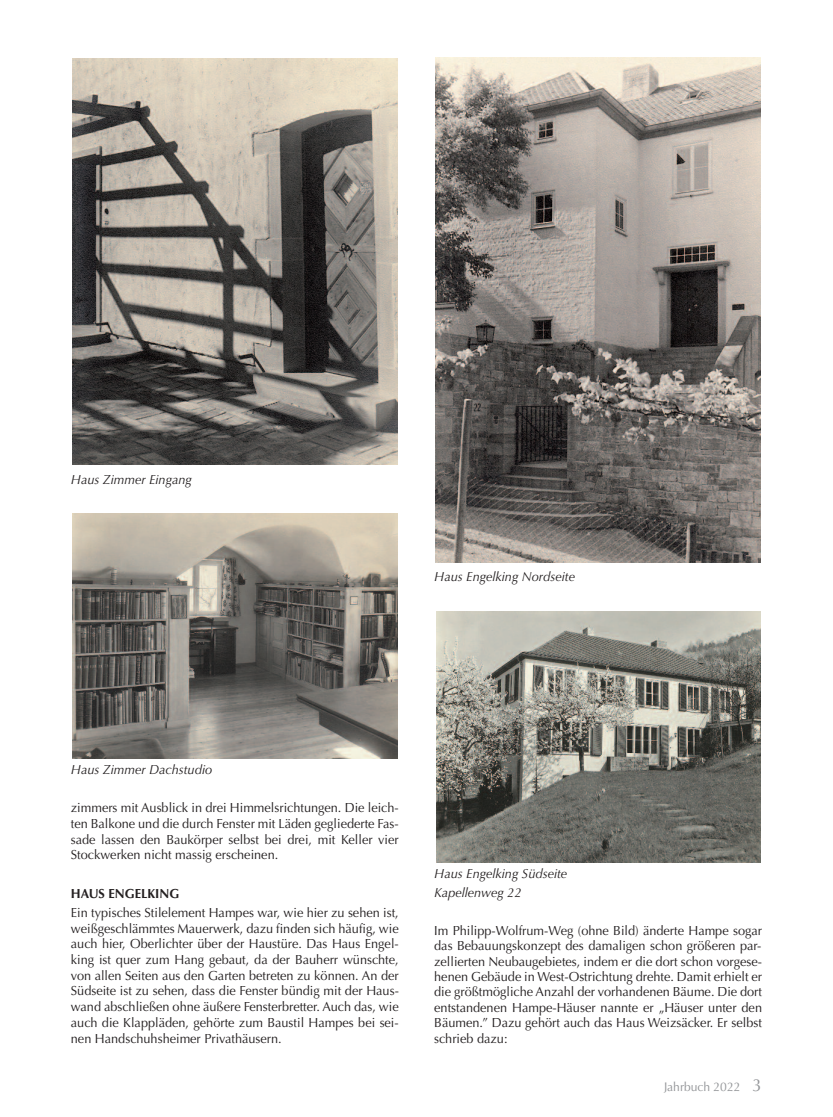
<style>
.page{position:relative;width:833px;height:1117px;background:#fff}
.page>*{position:absolute;margin:0;border:0;box-sizing:border-box;transform-origin:0 0}
.t1{font:13.12px/15.6px "Optima LT";color:#231f20;text-align:justify}
.t2{font:italic 13.12px/18.9px "Optima LT";color:#231f20}
.t3{font:700 13.12px "Optima LT";color:#231f20}
.t4{font:12.5px "Optima LT";color:#939598}
.s1{font-size:17.5px}
</style>
<div class="page">
<img style="left:73px;top:58px;width:324px;height:406px">
<img style="left:72px;top:513px;width:325px;height:245px">
<img style="left:435px;top:58px;width:325px;height:504px">
<img style="left:436px;top:611px;width:324px;height:250px">
<p class="t2" style="left:71px;top:471px;width:123px">Haus Zimmer Eingang</p>
<p class="t2" style="left:434px;top:568px;width:142px">Haus Engelking Nordseite</p>
<p class="t2" style="left:71px;top:761px;width:143px">Haus Zimmer Dachstudio</p>
<p class="t1" style="left:71px;top:801px;width:329px">zimmers mit Ausblick in drei Himmelsrichtungen. Die leich&shy;ten Balkone und die durch Fenster mit Läden gegliederte Fas&shy;sade lassen den Baukörper selbst bei drei, mit Keller vier Stockwerken nicht massig erscheinen.</p>
<p class="t3" style="left:71px;top:887px;width:110px">HAUS ENGELKING</p>
<p class="t1" style="left:71px;top:905px;width:329px">Ein typisches Stilelement Hampes war, wie hier zu sehen ist, weißgeschlämmtes Mauerwerk, dazu finden sich häufig, wie auch hier, Oberlichter über der Haustüre. Das Haus Engel&shy;king ist quer zum Hang gebaut, da der Bauherr wünschte, von allen Seiten aus den Garten betreten zu können. An der Südseite ist zu sehen, dass die Fenster bündig mit der Haus&shy;wand abschließen ohne äußere Fensterbretter. Auch das, wie auch die Klappläden, gehörte zum Baustil Hampes bei sei&shy;nen Handschuhsheimer Privathäusern.</p>
<p class="t2" style="left:434px;top:865px;width:135px">Haus Engelking Südseite<br>Kapellenweg 22</p>
<p class="t1" style="left:434px;top:923px;width:329px">Im Philipp-Wolfrum-Weg (ohne Bild) änderte Hampe sogar das Bebauungskonzept des damaligen schon größeren par&shy;zellierten Neubaugebietes, indem er die dort schon vorgese&shy;henen Gebäude in West-Ostrichtung drehte. Damit erhielt er die größtmögliche Anzahl der vorhandenen Bäume. Die dort entstandenen Hampe-Häuser nannte er „Häuser unter den Bäumen.” Dazu gehört auch das Haus Weizsäcker. Er selbst schrieb dazu:</p>
<p class="t4" style="left:664px;top:1081px;width:100px">Jahrbuch 2022 <span class="s1">3</span></p>
</div>
